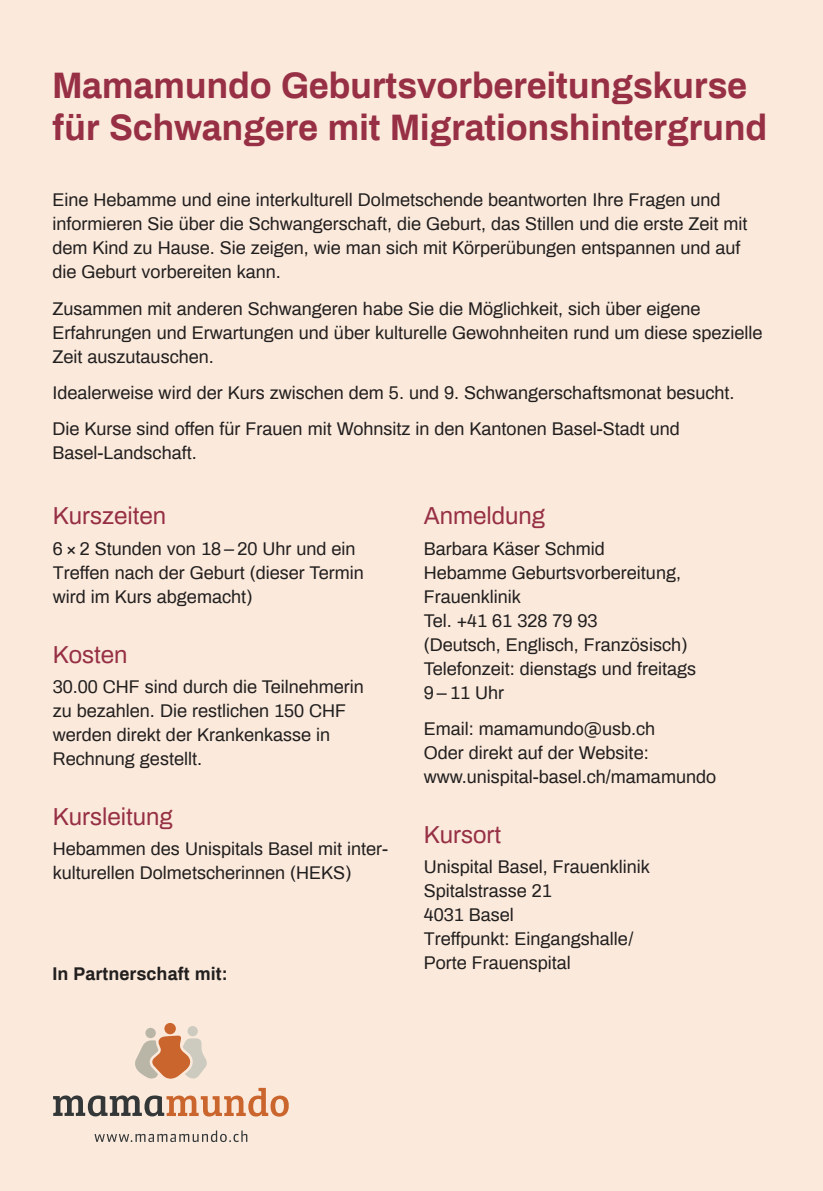
<style>
.page{position:relative;width:823px;height:1191px;background:#fff}
.page>*{position:absolute;margin:0;border:0;box-sizing:border-box;transform-origin:0 0}
.t1{font:700 36px/42px "Archivo";letter-spacing:-.01em;color:#973045}
.t2{font:24px "Archivo";color:#973045}
.t3{font:18px/24px "Archivo";color:#221f1f}
.t4{font:700 18px "Archivo";color:#221f1f}
</style>
<div class="page">
<div style="left:0;top:0;width:822px;height:1191px;background:#fbeadc"></div>
<svg style="left:53px;top:1087px;width:235px;height:29px"></svg>
<svg style="left:94px;top:1130px;width:153px;height:12px"></svg>
<svg style="left:135px;top:1035px;width:72px;height:44px"></svg>
<div style="left:164px;top:1023px;width:12px;height:11px;background:#ca662d;border-radius:50%"></div>
<div style="left:145px;top:1027px;width:11px;height:11px;background:#b9b6a8;border-radius:50%"></div>
<div style="left:187px;top:1026px;width:11px;height:10px;background:#cdcabf;border-radius:50%"></div>
<h1 class="t1" style="left:52px;top:68px;width:716px">Mamamundo Geburtsvorbereitungskurse für Schwangere mit Migrationshintergrund</h1>
<p class="t3" style="left:52px;top:189px;width:696px">Eine Hebamme und eine interkulturell Dolmetschende beantworten Ihre Fragen und informieren Sie über die Schwangerschaft, die Geburt, das Stillen und die erste Zeit mit dem Kind zu Hause. Sie zeigen, wie man sich mit Körperübungen entspannen und auf die Geburt vorbereiten kann.</p>
<p class="t3" style="left:52px;top:297px;width:711px">Zusammen mit anderen Schwangeren habe Sie die Möglichkeit, sich über eigene<br>Erfahrungen und Erwartungen und über kulturelle Gewohnheiten rund um diese spezielle<br>Zeit auszutauschen.</p>
<p class="t3" style="left:52px;top:375px;width:683px;line-height:36px">Idealerweise wird der Kurs zwischen dem 5. und 9. Schwangerschaftsmonat besucht.<br>Die Kurse sind offen für Frauen mit Wohnsitz in den Kantonen Basel-Stadt und</p>
<p class="t3" style="left:52px;top:439px;width:146px">Basel-Landschaft.</p>
<h2 class="t2" style="left:53px;top:506px;width:115px">Kurszeiten</h2>
<p class="t3" style="left:53px;top:535px;width:312px">6 × 2 Stunden von 18 – 20 Uhr und ein<br>Treffen nach der Geburt (dieser Termin wird im Kurs abgemacht)</p>
<h2 class="t2" style="left:53px;top:645px;width:76px">Kosten</h2>
<p class="t3" style="left:53px;top:673px;width:312px">30.00 CHF sind durch die Teilnehmerin zu bezahlen. Die restlichen 150 CHF werden direkt der Krankenkasse in<br>Rechnung gestellt.</p>
<h2 class="t2" style="left:53px;top:807px;width:122px">Kursleitung</h2>
<p class="t3" style="left:53px;top:835px;width:337px">Hebammen des Unispitals Basel mit inter&shy;kulturellen Dolmetscherinnen (HEKS)</p>
<p class="t4" style="left:52px;top:966px;width:177px">In Partnerschaft mit:</p>
<h2 class="t2" style="left:423px;top:506px;width:123px">Anmeldung</h2>
<p class="t3" style="left:423px;top:535px;width:274px">Barbara Käser Schmid<br>Hebamme Geburtsvorbereitung,<br>Frauenklinik<br>Tel. +41 61 328 79 93<br>(Deutsch, Englisch, Französisch)<br>Telefonzeit: dienstags und freitags<br>9 – 11 Uhr</p>
<p class="t3" style="left:423px;top:717px;width:294px">Email: mamamundo@usb.ch<br>Oder direkt auf der Website: www.unispital-basel.ch/mamamundo</p>
<h2 class="t2" style="left:423px;top:825px;width:79px">Kursort</h2>
<p class="t3" style="left:423px;top:853px;width:228px">Unispital Basel, Frauenklinik<br>Spitalstrasse 21<br>4031 Basel<br>Treffpunkt: Eingangshalle /<br>Porte Frauenspital</p>
</div>
